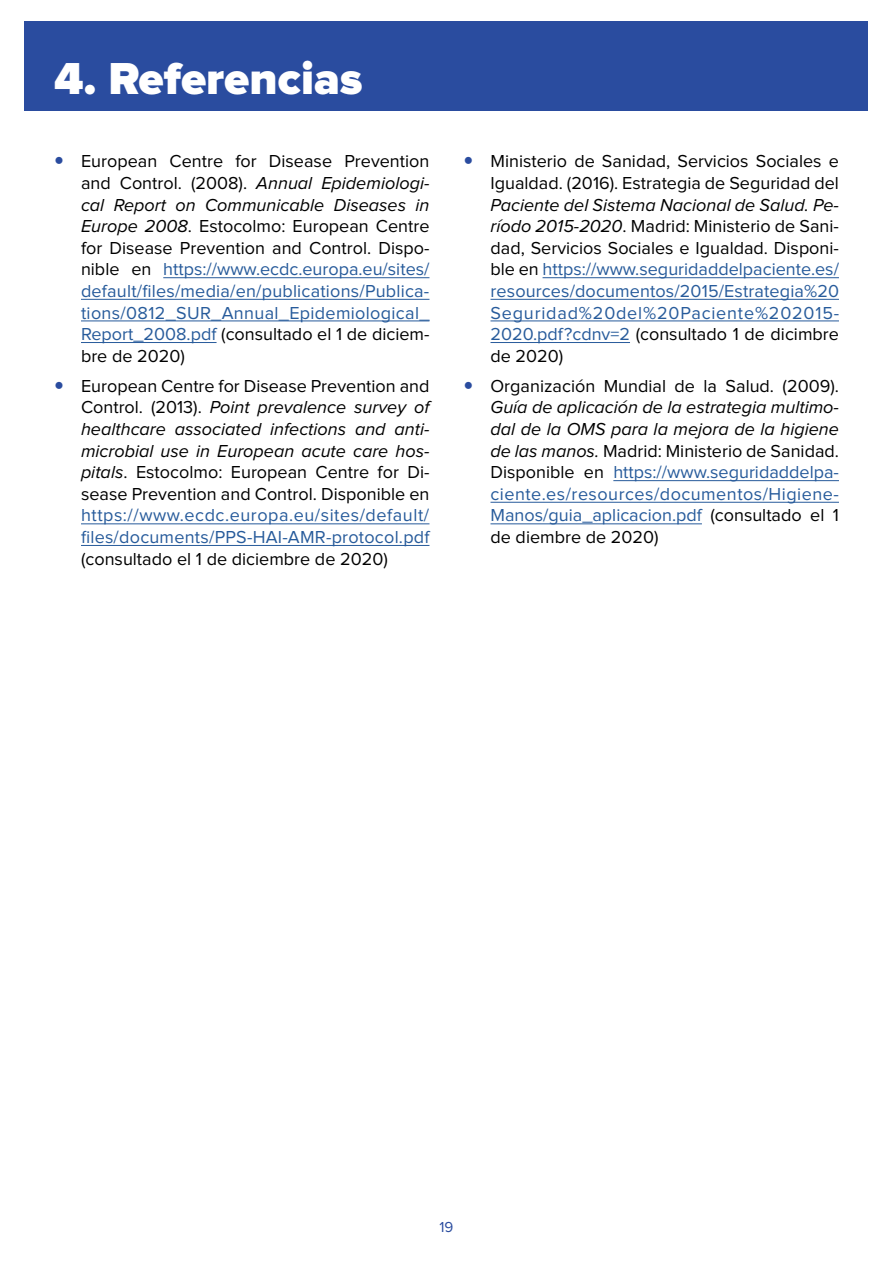
<style>
.page{position:relative;width:893px;height:1263px;background:#fff}
.page>*{position:absolute;margin:0;border:0;box-sizing:border-box;transform-origin:0 0}
.t1{font:900 46.35px "Proxima Nova";color:#fff}
.t2{font:18px/21.6px "Proxima Nova";color:#000;text-align:justify}
.t3{font:15px "Proxima Nova";color:#2a4c9f}
.s1{font-style:italic}
.s2{color:#275b9b}
</style>
<div class="page">
<div style="left:25px;top:22px;width:843px;height:89px;background:#2a4c9f"></div>
<hr style="left:163px;top:277px;width:266px;height:1px;background:#275b9b">
<hr style="left:81px;top:299px;width:348px;height:1px;background:#275b9b">
<hr style="left:81px;top:321px;width:348px;height:1px;background:#275b9b">
<hr style="left:81px;top:342px;width:136px;height:1px;background:#275b9b">
<hr style="left:81px;top:524px;width:348px;height:1px;background:#275b9b">
<hr style="left:81px;top:545px;width:348px;height:1px;background:#275b9b">
<hr style="left:543px;top:277px;width:296px;height:1px;background:#275b9b">
<hr style="left:490px;top:299px;width:349px;height:1px;background:#275b9b">
<hr style="left:490px;top:321px;width:349px;height:1px;background:#275b9b">
<hr style="left:490px;top:342px;width:140px;height:1px;background:#275b9b">
<hr style="left:613px;top:480px;width:226px;height:1px;background:#275b9b">
<hr style="left:490px;top:502px;width:349px;height:1px;background:#275b9b">
<hr style="left:490px;top:524px;width:212px;height:1px;background:#275b9b">
<p class="t1" style="left:54px;top:57px;width:310px">4. Referencias</p>
<p class="t2" style="left:81px;top:151px;width:350px">European Centre for Disease Prevention and Control. (2008). <span class="s1">Annual Epidemiologi&shy;cal Report on Communicable Diseases in Europe 2008</span>. Estocolmo: European Centre for Disease Prevention and Control. Dispo&shy;nible en <span class="s2">https://www.ecdc.europa.eu/sites/ default/fles/media/en/publications/Publica&shy;tions/0812_SUR_Annual_Epidemiological_ Report_2008.pdf</span> (consultado el 1 de diciem&shy;bre de 2020)</p>
<p class="t2" style="left:490px;top:151px;width:350px">Ministerio de Sanidad, Servicios Sociales e Igualdad. (2016). Estrategia de Seguridad del <span class="s1">Paciente del Sistema Nacional de Salud. Pe&shy;ríodo 2015-2020</span>. Madrid: Ministerio de Sani&shy;dad, Servicios Sociales e Igualdad. Disponi&shy;ble en <span class="s2">https://www.seguridaddelpaciente.es/ resources/documentos/2015/Estrategia%20<br>Seguridad%20del%20Paciente%202015- 2020.pdf?cdnv=2</span> (consultado 1 de dicimbre de 2020)</p>
<p class="t2" style="left:81px;top:376px;width:351px">European Centre for Disease Prevention and Control. (2013). <span class="s1">Point prevalence survey of healthcare associated infections and anti&shy;microbial use in European acute care hos&shy;pitals</span>. Estocolmo: European Centre for Di&shy;sease Prevention and Control. Disponible en <span class="s2">https://www.ecdc.europa.eu/sites/default/ fles/documents/PPS-HAI-AMR-protocol.pdf </span>(consultado el 1 de diciembre de 2020)</p>
<p class="t2" style="left:490px;top:376px;width:350px">Organización Mundial de la Salud. (2009).<br><span class="s1">Guía de aplicación de la estrategia multimo&shy;dal de la OMS para la mejora de la higiene de las manos.</span> Madrid: Ministerio de Sanidad.<br>Disponible en <span class="s2">https://www.seguridaddelpa&shy;ciente.es/resources/documentos/Higiene-Manos/guia_aplicacion.pdf</span> (consultado el 1 de diembre de 2020)</p>
<p class="t3" style="left:439px;top:1220px;width:15px">19</p>
</div>
